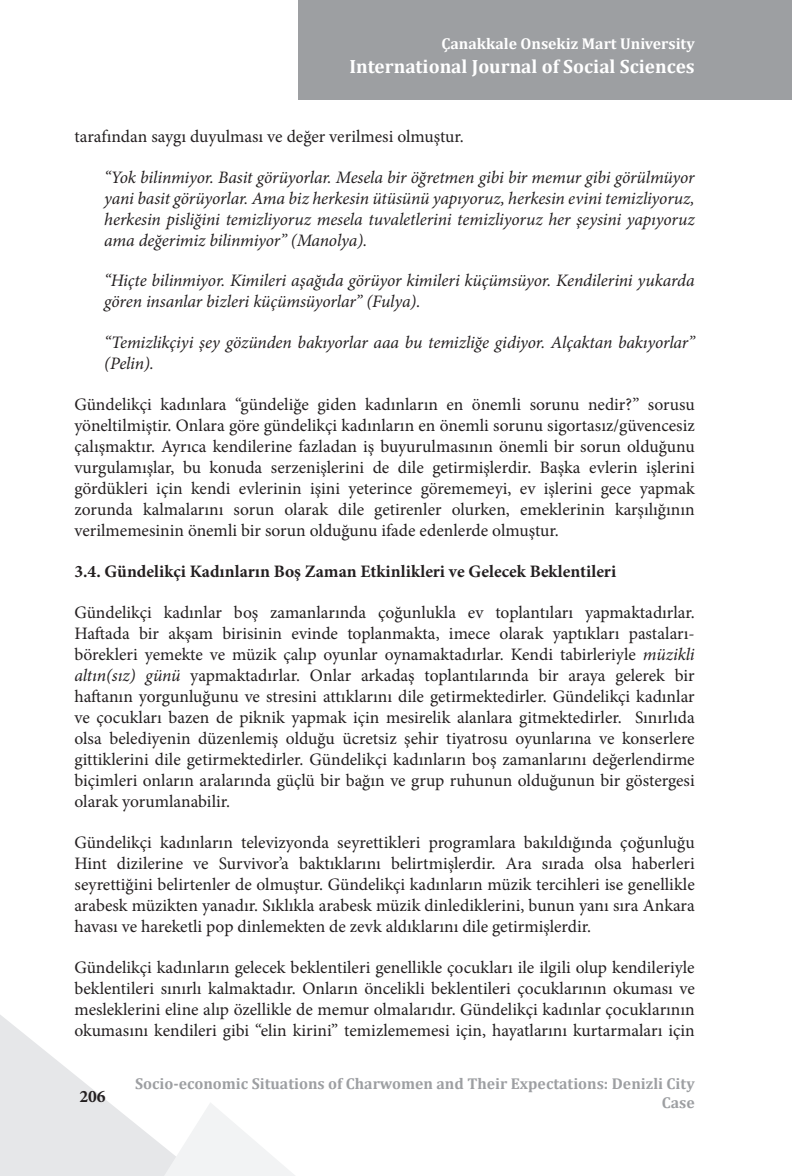
<style>
.page{position:relative;width:794px;height:1176px;background:#fff}
.page>*{position:absolute;margin:0;border:0;box-sizing:border-box;transform-origin:0 0}
.t1{font:700 19.25px "Cambria";color:#fff}
.t2{font:17.5px/21px "Minion Pro";color:#231f20;text-align:justify}
.t3{font:italic 17.5px/21px "Minion Pro";letter-spacing:-.01em;color:#231f20}
.t4{font:700 17.5px "Minion Pro";color:#231f20}
.t5{font:700 15.75px/18.9px "Cambria";color:#9d9fa2;text-align:right}
.t6{font:700 15.75px "Cambria";color:#fff}
.s1{font-style:italic}
</style>
<div class="page">
<svg style="left:0;top:1015px;width:155px;height:161px;fill:#e6e7e9"></svg>
<svg style="left:155px;top:1103px;width:140px;height:73px"></svg>
<div style="left:298px;top:0;width:493px;height:99px;background:#9d9fa2"></div>
<p class="t6" style="left:441px;top:33px;width:255px">Çanakkale Onsekiz Mart University</p>
<p class="t1" style="left:349px;top:52px;width:347px">International Journal of Social Sciences</p>
<p class="t2" style="left:74px;top:126px;width:391px">tarafından saygı duyulması ve değer verilmesi olmuştur.</p>
<p class="t3" style="left:104px;top:166px;width:592px;text-align:justify">“Yok bilinmiyor. Basit görüyorlar. Mesela bir öğretmen gibi bir memur gibi görülmüyor yani basit görüyorlar. Ama biz herkesin ütüsünü yapıyoruz, herkesin evini temizliyoruz, herkesin pisliğini temizliyoruz mesela tuvaletlerini temizliyoruz her şeysini yapıyoruz ama değerimiz bilinmiyor” (Manolya).</p>
<p class="t3" style="left:104px;top:270px;width:592px">“Hiçte bilinmiyor. Kimileri aşağıda görüyor kimileri küçümsüyor. Kendilerini yukarda gören insanlar bizleri küçümsüyorlar” (Fulya).</p>
<p class="t3" style="left:104px;top:332px;width:592px">“Temizlikçiyi şey gözünden bakıyorlar aaa bu temizliğe gidiyor. Alçaktan bakıyorlar” (Pelin).</p>
<p class="t2" style="left:74px;top:394px;width:622px">Gündelikçi kadınlara “gündeliğe giden kadınların en önemli sorunu nedir?” sorusu yöneltilmiştir. Onlara göre gündelikçi kadınların en önemli sorunu sigortasız/güvencesiz çalışmaktır. Ayrıca kendilerine fazladan iş buyurulmasının önemli bir sorun olduğunu vurgulamışlar, bu konuda serzenişlerini de dile getirmişlerdir. Başka evlerin işlerini gördükleri için kendi evlerinin işini yeterince görememeyi, ev işlerini gece yapmak zorunda kalmalarını sorun olarak dile getirenler olurken, emeklerinin karşılığının verilmemesinin önemli bir sorun olduğunu ifade edenlerde olmuştur.</p>
<p class="t4" style="left:74px;top:559px;width:543px">3.4. Gündelikçi Kadınların Boş Zaman Etkinlikleri ve Gelecek Beklentileri</p>
<p class="t2" style="left:74px;top:602px;width:622px">Gündelikçi kadınlar boş zamanlarında çoğunlukla ev toplantıları yapmaktadırlar.<br>Haftada bir akşam birisinin evinde toplanmakta, imece olarak yaptıkları pastaları&shy;börekleri yemekte ve müzik çalıp oyunlar oynamaktadırlar. Kendi tabirleriyle <span class="s1">müzikli altın(sız) günü</span> yapmaktadırlar. Onlar arkadaş toplantılarında bir araya gelerek bir haftanın yorgunluğunu ve stresini attıklarını dile getirmektedirler. Gündelikçi kadınlar ve çocukları bazen de piknik yapmak için mesirelik alanlara gitmektedirler. Sınırlıda olsa belediyenin düzenlemiş olduğu ücretsiz şehir tiyatrosu oyunlarına ve konserlere gittiklerini dile getirmektedirler. Gündelikçi kadınların boş zamanlarını değerlendirme biçimleri onların aralarında güçlü bir bağın ve grup ruhunun olduğunun bir göstergesi olarak yorumlanabilir.</p>
<p class="t2" style="left:74px;top:832px;width:622px">Gündelikçi kadınların televizyonda seyrettikleri programlara bakıldığında çoğunluğu Hint dizilerine ve Survivor’a baktıklarını belirtmişlerdir. Ara sırada olsa haberleri seyrettiğini belirtenler de olmuştur. Gündelikçi kadınların müzik tercihleri ise genellikle arabesk müzikten yanadır. Sıklıkla arabesk müzik dinlediklerini, bunun yanı sıra Ankara havası ve hareketli pop dinlemekten de zevk aldıklarını dile getirmişlerdir.</p>
<p class="t2" style="left:74px;top:956px;width:622px">Gündelikçi kadınların gelecek beklentileri genellikle çocukları ile ilgili olup kendileriyle beklentileri sınırlı kalmaktadır. Onların öncelikli beklentileri çocuklarının okuması ve mesleklerini eline alıp özellikle de memur olmalarıdır. Gündelikçi kadınlar çocuklarının okumasını kendileri gibi “elin kirini” temizlememesi için, hayatlarını kurtarmaları için</p>
<p class="t4" style="left:79px;top:1084px;width:28px">206</p>
<p class="t5" style="left:135px;top:1073px;width:561px">Socio-economic Situations of Charwomen and Their Expectations: Denizli City<br>Case</p>
</div>
